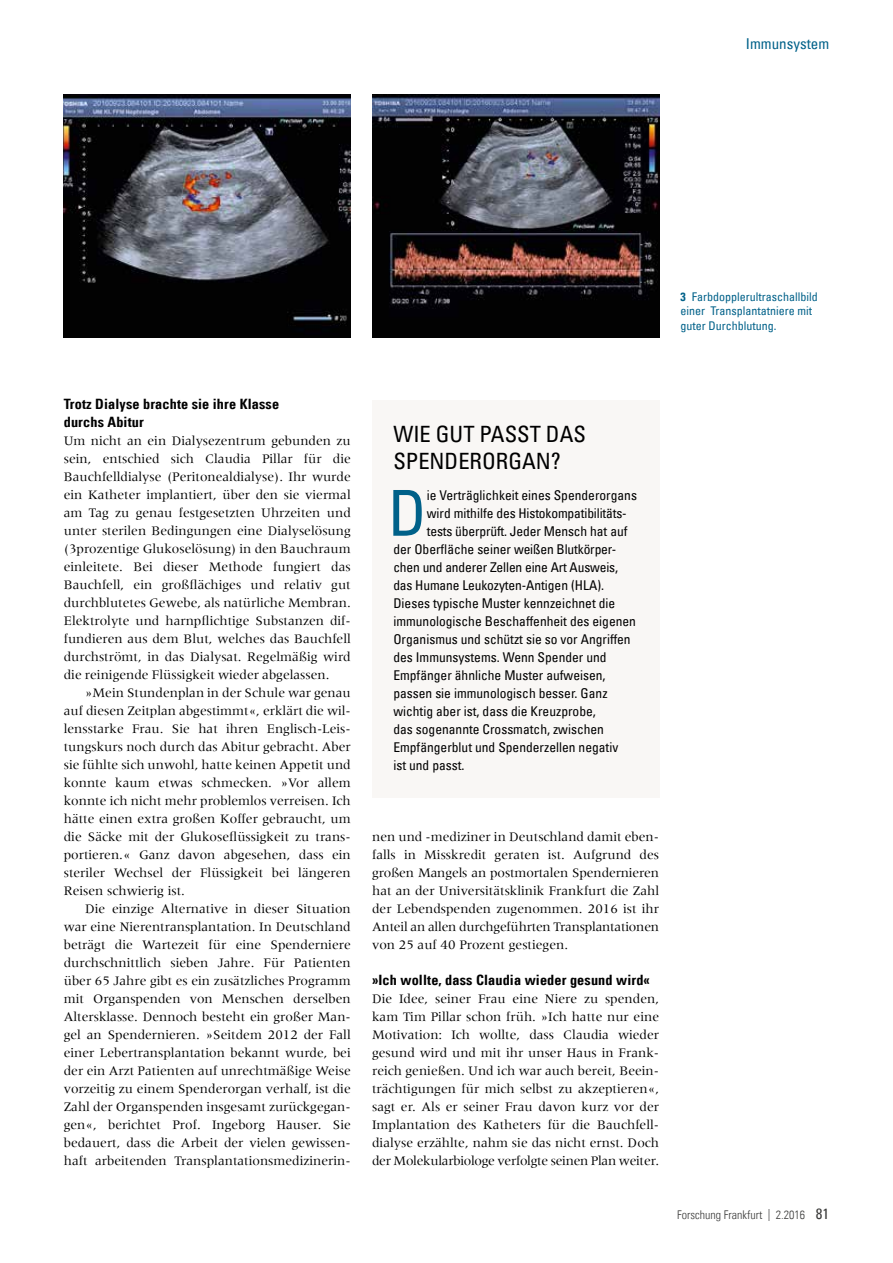
<style>
.page{position:relative;width:893px;height:1263px;background:#fff}
.page>*{position:absolute;margin:0;border:0;box-sizing:border-box;transform-origin:0 0}
.t1{font:condensed 63.3px "Univers Com 57";color:#006189}
.t2{font:condensed 22.5px "Univers Com 57";color:#000}
.t3{font:condensed 15px "Univers Com 57";color:#006189}
.t4{font:14.25px/18px "Univers Com 67 Bold Cond";letter-spacing:.01em;color:#000}
.t5{font:13.5px/18px "Meridien";color:#000;text-align:justify}
.t6{font:condensed 13.5px "Univers Com 57";color:#000}
.t7{font:condensed 12px/14.4px "Univers Com 57";color:#006189}
.t8{font:12px "Univers Com 47 Light Cond";color:#3b3b3a}
.s1{font-family:"Univers Com 67 Bold Cond";font-stretch:normal}
.s2{font-family:"Univers Com 57";font-stretch:condensed;font-size:15px}
</style>
<div class="page">
<div style="left:372px;top:400px;width:287px;height:397px;background:#f9f7f5"></div>
<img style="left:64px;top:95px;width:287px;height:242px">
<img style="left:372px;top:95px;width:287px;height:242px">
<p class="t3" style="left:746px;top:34px;width:85px">Immunsystem</p>
<p class="t7" style="left:680px;top:289px;width:139px"><span class="s1">3</span> Farbdopplerultraschallbild einer Transplantatniere mit guter Durchblutung.</p>
<p class="t4" style="left:64px;top:395px;width:217px">Trotz Dialyse brachte sie ihre Klasse durchs Abitur</p>
<p class="t5" style="left:64px;top:432px;width:289px">Um nicht an ein Dialysezentrum gebunden zu sein, entschied sich Claudia Pillar für die Bauchfelldialyse (Peritonealdialyse). Ihr wurde ein Katheter implantiert, über den sie viermal am Tag zu genau festgesetzten Uhrzeiten und unter sterilen Bedingungen eine Dialyselösung (3prozentige Glukoselösung) in den Bauchraum einleitete. Bei dieser Methode fungiert das Bauchfell, ein großflächiges und relativ gut durchblutetes Gewebe, als natürliche Membran.<br>Elektrolyte und harnpflichtige Substanzen dif&shy;fundieren aus dem Blut, welches das Bauchfell durchströmt, in das Dialysat. Regelmäßig wird die reinigende Flüssigkeit wieder abgelassen.</p>
<p class="t5" style="left:64px;top:684px;width:289px;text-indent:21px">»Mein Stundenplan in der Schule war genau auf diesen Zeitplan abgestimmt«, erklärt die wil&shy;lensstarke Frau. Sie hat ihren Englisch-Leis&shy;tungskurs noch durch das Abitur gebracht. Aber sie fühlte sich unwohl, hatte keinen Appetit und konnte kaum etwas schmecken. »Vor allem konnte ich nicht mehr problemlos verreisen. Ich hätte einen extra großen Koffer gebraucht, um die Säcke mit der Glukoseflüssigkeit zu trans&shy;portieren.« Ganz davon abgesehen, dass ein steriler Wechsel der Flüssigkeit bei längeren Reisen schwierig ist.</p>
<p class="t5" style="left:64px;top:900px;width:289px;text-indent:21px">Die einzige Alternative in dieser Situation war eine Nierentransplantation. In Deutschland beträgt die Wartezeit für eine Spenderniere durchschnittlich sieben Jahre. Für Patienten über 65 Jahre gibt es ein zusätzliches Programm mit Organspenden von Menschen derselben Altersklasse. Dennoch besteht ein großer Man&shy;gel an Spendernieren. »Seitdem 2012 der Fall einer Lebertransplantation bekannt wurde, bei der ein Arzt Patienten auf unrechtmäßige Weise vorzeitig zu einem Spenderorgan verhalf, ist die Zahl der Organspenden insgesamt zurückgegan&shy;gen«, berichtet Prof. Ingeborg Hauser. Sie bedauert, dass die Arbeit der vielen gewissen&shy;haft arbeitenden Transplantationsmedizinerin-</p>
<h2 class="t2" style="left:393px;top:420px;width:100px">Wie gut passt</h2>
<h2 class="t2" style="left:546px;top:420px;width:14px">das</h2>
<h2 class="t2" style="left:393px;top:447px;width:26px">Spende</h2>
<h2 class="t2" style="left:470px;top:447px;width:93px">rorgan?</h2>
<h1 class="t1" style="left:388px;top:473px;width:40px">D</h1>
<p class="t6" style="left:427px;top:486px;width:212px">ie Verträglichkeit eines Spenderorgans</p>
<p class="t6" style="left:427px;top:504px;width:201px">wird mithilfe des Histokompatibilitäts-</p>
<p class="t6" style="left:427px;top:522px;width:202px">tests überprüft. Jeder Mensch hat auf</p>
<p class="t6" style="left:393px;top:540px;width:224px">der Oberfläche seiner weißen Blutkörper-</p>
<p class="t6" style="left:393px;top:558px;width:226px">chen und anderer Zellen eine Art Ausweis,</p>
<p class="t6" style="left:393px;top:576px;width:212px">das Humane Leukozyten-Antigen (HLA).</p>
<p class="t6" style="left:393px;top:594px;width:223px">Dieses typische Muster kennzeichnet die</p>
<p class="t6" style="left:393px;top:612px;width:244px">immunologische Beschaffenheit des eigenen</p>
<p class="t6" style="left:393px;top:630px;width:239px">Organismus und schützt sie so vor Angriffen</p>
<p class="t6" style="left:393px;top:648px;width:215px">des Immunsystems. Wenn Spender und</p>
<p class="t6" style="left:393px;top:666px;width:214px">Empfänger ähnliche Muster aufweisen,</p>
<p class="t6" style="left:393px;top:684px;width:216px">passen sie immunologisch besser. Ganz</p>
<p class="t6" style="left:393px;top:702px;width:204px">wichtig aber ist, dass die Kreuzprobe,</p>
<p class="t6" style="left:393px;top:720px;width:212px">das sogenannte Crossmatch, zwischen</p>
<p class="t6" style="left:393px;top:738px;width:227px">Empfängerblut und Spenderzellen negativ</p>
<p class="t6" style="left:393px;top:756px;width:73px">ist und passt.</p>
<p class="t5" style="left:372px;top:827px;width:289px">nen und -mediziner in Deutschland damit eben&shy;falls in Misskredit geraten ist. Aufgrund des großen Mangels an postmortalen Spendernieren hat an der Universitätsklinik Frankfurt die Zahl der Lebendspenden zugenommen. 2016 ist ihr Anteil an allen durchgeführten Transplantationen von 25 auf 40 Prozent gestiegen.</p>
<p class="t4" style="left:372px;top:971px;width:279px">»Ich wollte, dass Claudia wieder gesund wird«</p>
<p class="t5" style="left:372px;top:990px;width:289px;text-align:left">Die Idee, seiner Frau eine Niere zu spenden, kam Tim Pillar schon früh. »Ich hatte nur eine Motivation: Ich wollte, dass Claudia wieder gesund wird und mit ihr unser Haus in Frank&shy;reich genießen. Und ich war auch bereit, Beein&shy;trächtigungen für mich selbst zu akzeptieren«, sagt er. Als er seiner Frau davon kurz vor der Implantation des Katheters für die Bauchfell&shy;dialyse erzählte, nahm sie das nicht ernst. Doch der Molekularbiologe verfolgte seinen Plan weiter.</p>
<p class="t8" style="left:677px;top:1208px;width:153px">Forschung Frankfurt | 2.2016 <span class="s2">81</span></p>
</div>
